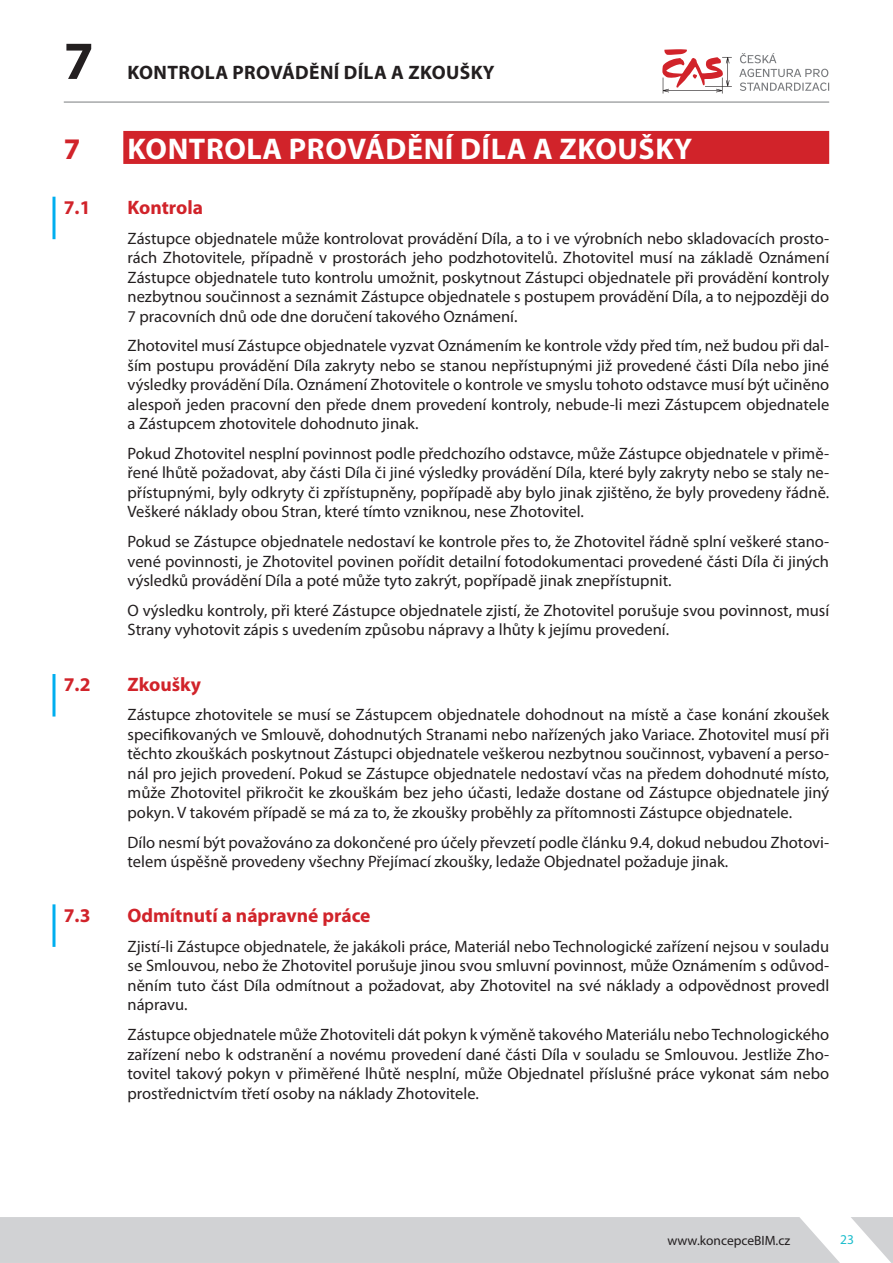
<style>
.page{position:relative;width:893px;height:1263px;background:#fff}
.page>*{position:absolute;margin:0;border:0;box-sizing:border-box;transform-origin:0 0}
.t1{font:700 54px "Myriad Pro";color:#231f20}
.t2{font:700 30px "Myriad Pro";letter-spacing:.02em;color:#fff}
.t3{font:700 30px "Myriad Pro";color:#d1232a}
.t4{font:700 19.5px "Myriad Pro";color:#d1232a}
.t5{font:700 19.5px "Myriad Pro";letter-spacing:.02em;color:#231f20}
.t6{font:16.5px/19.5px "Myriad Pro";color:#231f20;text-align:justify}
.t7{font:13.5px "Myriad Pro";color:#231f20}
.t8{font:13.5px "Myriad Pro";color:#1cbdcc}
</style>
<div class="page">
<hr style="left:64px;top:102px;width:765px;height:1px;background:#7a7c7f">
<svg style="left:662px;top:49px;width:70px;height:45px"></svg>
<svg style="left:739px;top:53px;width:90px;height:38px"></svg>
<svg style="left:851px;top:1217px;width:42px;height:46px"></svg>
<div style="left:0;top:1217px;width:840px;height:46px;background:#d1d2d4"></div>
<div style="left:123px;top:131px;width:706px;height:33px;background:#d1232a"></div>
<svg style="left:52px;top:197px;width:4px;height:42px"></svg>
<svg style="left:52px;top:674px;width:4px;height:42px"></svg>
<svg style="left:52px;top:904px;width:4px;height:43px"></svg>
<h1 class="t1" style="left:64px;top:40px;width:31px">7</h1>
<p class="t5" style="left:128px;top:65px;width:368px">KONTROLA PROVÁDĚNÍ DÍLA A ZKOUŠKY</p>
<h2 class="t3" style="left:64px;top:137px;width:18px">7</h2>
<h2 class="t2" style="left:128px;top:137px;width:566px">KONTROLA PROVÁDĚNÍ DÍLA A ZKOUŠKY</h2>
<p class="t4" style="left:64px;top:200px;width:28px">7.1</p>
<p class="t4" style="left:128px;top:200px;width:77px">Kontrola</p>
<p class="t6" style="left:128px;top:229px;width:703px">Zástupce objednatele může kontrolovat provádění Díla, a to i ve výrobních nebo skladovacích prosto&shy;rách Zhotovitele, případně v prostorách jeho podzhotovitelů. Zhotovitel musí na základě Oznámení Zástupce objednatele tuto kontrolu umožnit, poskytnout Zástupci objednatele při provádění kontroly nezbytnou součinnost a seznámit Zástupce objednatele s postupem provádění Díla, a to nejpozději do 7 pracovních dnů ode dne doručení takového Oznámení.</p>
<p class="t6" style="left:128px;top:337px;width:703px">Zhotovitel musí Zástupce objednatele vyzvat Oznámením ke kontrole vždy před tím, než budou při dal&shy;ším postupu provádění Díla zakryty nebo se stanou nepřístupnými již provedené části Díla nebo jiné výsledky provádění Díla. Oznámení Zhotovitele o kontrole ve smyslu tohoto odstavce musí být učiněno alespoň jeden pracovní den přede dnem provedení kontroly, nebude-li mezi Zástupcem objednatele a Zástupcem zhotovitele dohodnuto jinak.</p>
<p class="t6" style="left:128px;top:445px;width:703px">Pokud Zhotovitel nesplní povinnost podle předchozího odstavce, může Zástupce objednatele v přimě&shy;řené lhůtě požadovat, aby části Díla či jiné výsledky provádění Díla, které byly zakryty nebo se staly ne&shy;přístupnými, byly odkryty či zpřístupněny, popřípadě aby bylo jinak zjištěno, že byly provedeny řádně.<br>Veškeré náklady obou Stran, které tímto vzniknou, nese Zhotovitel.</p>
<p class="t6" style="left:128px;top:533px;width:703px">Pokud se Zástupce objednatele nedostaví ke kontrole přes to, že Zhotovitel řádně splní veškeré stano&shy;vené povinnosti, je Zhotovitel povinen pořídit detailní fotodokumentaci provedené části Díla či jiných výsledků provádění Díla a poté může tyto zakrýt, popřípadě jinak znepřístupnit.</p>
<p class="t6" style="left:128px;top:602px;width:703px">O výsledku kontroly, při které Zástupce objednatele zjistí, že Zhotovitel porušuje svou povinnost, musí<br>Strany vyhotovit zápis s uvedením způsobu nápravy a lhůty k jejímu provedení.</p>
<p class="t4" style="left:64px;top:677px;width:28px">7.2</p>
<p class="t4" style="left:128px;top:677px;width:75px">Zkoušky</p>
<p class="t6" style="left:128px;top:706px;width:703px">Zástupce zhotovitele se musí se Zástupcem objednatele dohodnout na místě a čase konání zkoušek specifikovaných ve Smlouvě, dohodnutých Stranami nebo nařízených jako Variace. Zhotovitel musí při těchto zkouškách poskytnout Zástupci objednatele veškerou nezbytnou součinnost, vybavení a perso&shy;nál pro jejich provedení. Pokud se Zástupce objednatele nedostaví včas na předem dohodnuté místo, může Zhotovitel přikročit ke zkouškám bez jeho účasti, ledaže dostane od Zástupce objednatele jiný pokyn. V takovém případě se má za to, že zkoušky proběhly za přítomnosti Zástupce objednatele.</p>
<p class="t6" style="left:128px;top:833px;width:703px">Dílo nesmí být považováno za dokončené pro účely převzetí podle článku 9.4, dokud nebudou Zhotovi&shy;telem úspěšně provedeny všechny Přejímací zkoušky, ledaže Objednatel požaduje jinak.</p>
<p class="t4" style="left:64px;top:908px;width:28px">7.3</p>
<p class="t4" style="left:128px;top:908px;width:245px">Odmítnutí a nápravné práce</p>
<p class="t6" style="left:128px;top:938px;width:703px">Zjistí-li Zástupce objednatele, že jakákoli práce, Materiál nebo Technologické zařízení nejsou v souladu se Smlouvou, nebo že Zhotovitel porušuje jinou svou smluvní povinnost, může Oznámením s odůvod&shy;něním tuto část Díla odmítnout a požadovat, aby Zhotovitel na své náklady a odpovědnost provedl nápravu.</p>
<p class="t6" style="left:128px;top:1026px;width:703px">Zástupce objednatele může Zhotoviteli dát pokyn k výměně takového Materiálu nebo Technologického zařízení nebo k odstranění a novému provedení dané části Díla v souladu se Smlouvou. Jestliže Zho&shy;tovitel takový pokyn v přiměřené lhůtě nesplní, může Objednatel příslušné práce vykonat sám nebo prostřednictvím třetí osoby na náklady Zhotovitele.</p>
<p class="t7" style="left:667px;top:1235px;width:124px">www.koncepceBIM.cz</p>
<p class="t8" style="left:840px;top:1235px;width:15px">23</p>
</div>
